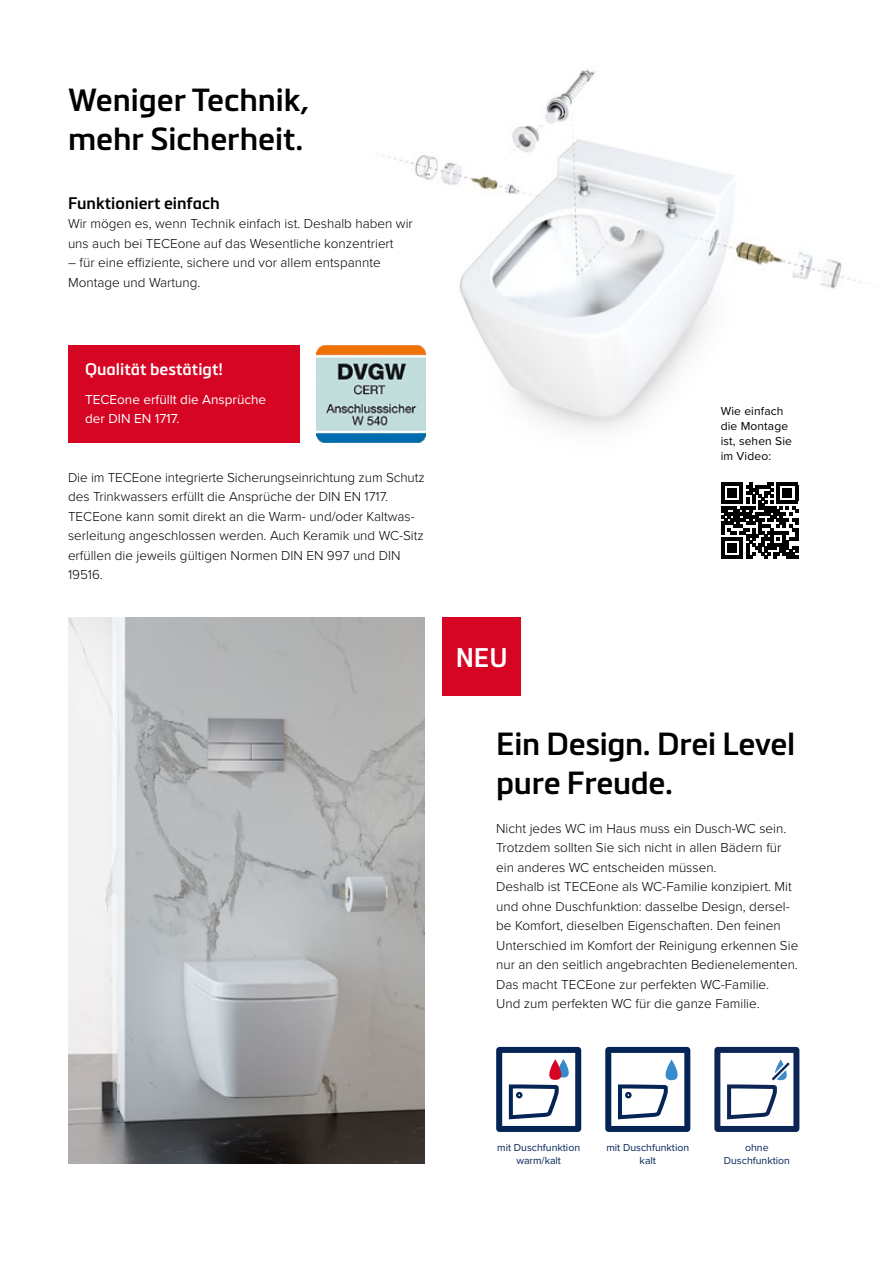
<style>
.page{position:relative;width:893px;height:1263px;background:#fff}
.page>*{position:absolute;margin:0;border:0;box-sizing:border-box;transform-origin:0 0}
.t1{font:600 31.5px/39px "Metronic Pro";letter-spacing:-.01em;color:#000}
.t2{font:600 26.55px "Metronic Pro";color:#fff}
.t3{font:600 16.5px "Metronic Pro";color:#000}
.t4{font:600 16.5px "Metronic Pro";color:#fff}
.t5{font:300 13.5px/19.5px "Proxima Nova";color:#000}
.t6{font:13.5px/19.5px "Proxima Nova";color:#fff}
.t7{font:12px/15px "Proxima Nova";letter-spacing:.01em;color:#000}
.t8{font:10.5px/12.6px "Proxima Nova";color:#042455;text-align:center}
</style>
<div class="page">
<img style="left:353px;top:69px;width:508px;height:374px">
<div style="left:68px;top:345px;width:231px;height:98px;background:#d60524"></div>
<img style="left:317px;top:345px;width:109px;height:97px">
<svg style="left:721px;top:482px;width:77px;height:77px"></svg>
<hr style="left:721px;top:556px;width:22px;height:3px;background:#000">
<div style="left:728px;top:543px;width:9px;height:10px;background:#000"></div>
<img style="left:68px;top:618px;width:357px;height:546px">
<div style="left:443px;top:618px;width:78px;height:78px;background:#d60524"></div>
<svg style="left:496px;top:1047px;width:85px;height:85px"></svg>
<svg style="left:605px;top:1047px;width:85px;height:85px"></svg>
<svg style="left:714px;top:1047px;width:85px;height:85px"></svg>
<h1 class="t1" style="left:68px;top:80px;width:243px">Weniger Technik, mehr Sicherheit.</h1>
<p class="t3" style="left:68px;top:193px;width:153px">Funktioniert einfach</p>
<p class="t5" style="left:68px;top:213px;width:346px">Wir mögen es, wenn Technik einfach ist. Deshalb haben wir uns auch bei TECEone auf das Wesentliche konzentriert</p>
<p class="t5" style="left:68px;top:252px;width:314px">– für eine effiziente, sichere und vor allem entspannte<br>Montage und Wartung.</p>
<p class="t4" style="left:85px;top:359px;width:139px">Qualität bestätigt!</p>
<p class="t6" style="left:85px;top:389px;width:183px">TECEone erfüllt die Ansprüche der DIN EN 1717.</p>
<p class="t5" style="left:68px;top:467px;width:358px">Die im TECEone integrierte Sicherungseinrichtung zum Schutz des Trinkwassers erfüllt die Ansprüche der DIN EN 1717.<br>TECEone kann somit direkt an die Warm- und/oder Kaltwas&shy;serleitung angeschlossen werden. Auch Keramik und WC-Sitz erfüllen die jeweils gültigen Normen DIN EN 997 und DIN 19516.</p>
<h2 class="t2" style="left:456px;top:641px;width:54px">NEU</h2>
<p class="t7" style="left:721px;top:403px;width:73px">Wie einfach die Montage ist, sehen Sie im Video:</p>
<h1 class="t1" style="left:496px;top:724px;width:301px">Ein Design. Drei Level pure Freude.</h1>
<p class="t5" style="left:496px;top:818px;width:304px">Nicht jedes WC im Haus muss ein Dusch-WC sein.<br>Trotzdem sollten Sie sich nicht in allen Bädern für ein anderes WC entscheiden müssen.<br>Deshalb ist TECEone als WC-Familie konzipiert. Mit und ohne Duschfunktion: dasselbe Design, dersel&shy;be Komfort, dieselben Eigenschaften. Den feinen Unterschied im Komfort der Reinigung erkennen Sie nur an den seitlich angebrachten Bedienelementen.<br>Das macht TECEone zur perfekten WC-Familie.<br>Und zum perfekten WC für die ganze Familie.</p>
<p class="t8" style="left:497px;top:1141px;width:84px">mit Duschfunktion warm/kalt</p>
<p class="t8" style="left:724px;top:1141px;width:68px">ohne<br>Duschfunktion</p>
<p class="t8" style="left:606px;top:1141px;width:84px">mit Duschfunktion kalt</p>
</div>
